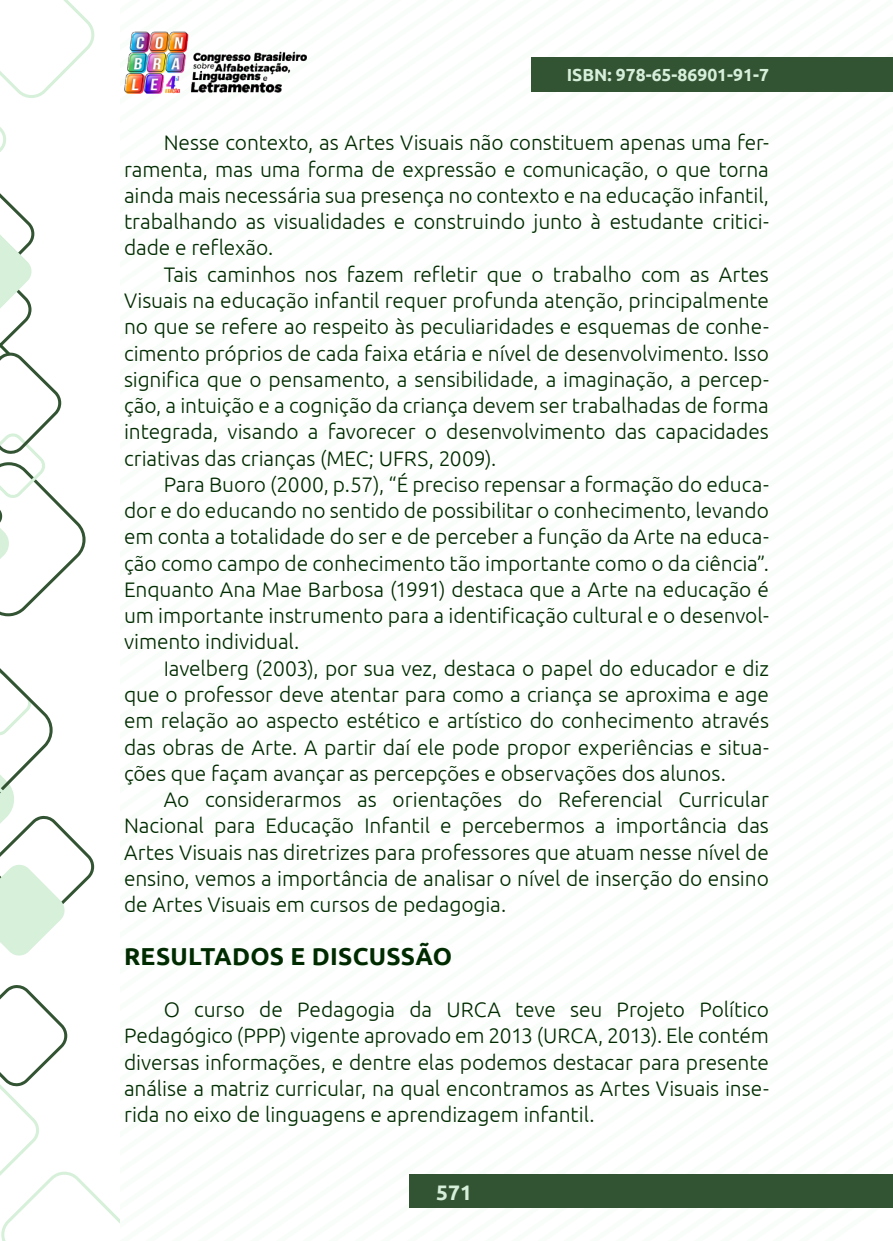
<style>
.page{position:relative;width:893px;height:1241px;background:#fff}
.page>*{position:absolute;margin:0;border:0;box-sizing:border-box;transform-origin:0 0}
._9_SUBTÍTULO{font:700 24.5px "Ubuntu";letter-spacing:.01em;color:#002b00}
._8_CORPO{font:300 21px/26.2px "Ubuntu";letter-spacing:-.005em;color:#002b00;text-align:justify}
.t1{font:700 21px "Ubuntu";color:#d6efda}
.t2{font:700 17.5px "Ubuntu";color:#d6efda}
</style>
<div class="page">
<div style="left:410px;top:1174px;width:483px;height:33px;background:#335433"></div>
<img style="left:124px;top:31px;width:182px;height:62px">
<div style="left:532px;top:57px;width:361px;height:35px;background:#335433"></div>
<svg style="left:0;top:985px;width:119px;height:255px"></svg>
<svg style="left:0;top:0;width:94px;height:616px"></svg>
<svg style="left:0;top:668px;width:94px;height:288px"></svg>
<p class="t2" style="left:567px;top:64px;width:204px">ISBN: 978-65-86901-91-7</p>
<p class="_8_CORPO" style="left:124px;top:129px;width:646px;text-indent:40px">Nesse contexto, as Artes Visuais não constituem apenas uma fer&shy;ramenta, mas uma forma de expressão e comunicação, o que torna ainda mais necessária sua presença no contexto e na educação infantil, trabalhando as visualidades e construindo junto à estudante critici&shy;dade e reflexão.</p>
<p class="_8_CORPO" style="left:124px;top:260px;width:646px;text-indent:40px">Tais caminhos nos fazem refletir que o trabalho com as Artes Visuais na educação infantil requer profunda atenção, principalmente no que se refere ao respeito às peculiaridades e esquemas de conhe&shy;cimento próprios de cada faixa etária e nível de desenvolvimento. Isso significa que o pensamento, a sensibilidade, a imaginação, a percep&shy;ção, a intuição e a cognição da criança devem ser trabalhadas de forma integrada, visando a favorecer o desenvolvimento das capacidades criativas das crianças (MEC; UFRS, 2009).</p>
<p class="_8_CORPO" style="left:124px;top:470px;width:646px;text-indent:40px">Para Buoro (2000, p.57), “É preciso repensar a formação do educa&shy;dor e do educando no sentido de possibilitar o conhecimento, levando em conta a totalidade do ser e de perceber a função da Arte na educa&shy;ção como campo de conhecimento tão importante como o da ciência”.<br>Enquanto Ana Mae Barbosa (1991) destaca que a Arte na educação é um importante instrumento para a identificação cultural e o desenvol&shy;vimento individual.</p>
<p class="_8_CORPO" style="left:124px;top:654px;width:646px;text-indent:40px">Iavelberg (2003), por sua vez, destaca o papel do educador e diz que o professor deve atentar para como a criança se aproxima e age em relação ao aspecto estético e artístico do conhecimento através das obras de Arte. A partir daí ele pode propor experiências e situa&shy;ções que façam avançar as percepções e observações dos alunos.</p>
<p class="_8_CORPO" style="left:124px;top:785px;width:646px;text-indent:40px">Ao considerarmos as orientações do Referencial Curricular Nacional para Educação Infantil e percebermos a importância das Artes Visuais nas diretrizes para professores que atuam nesse nível de ensino, vemos a importância de analisar o nível de inserção do ensino de Artes Visuais em cursos de pedagogia.</p>
<p class="_9_SUBTÍTULO" style="left:124px;top:940px;width:330px">RESULTADOS E DISCUSSÃO</p>
<p class="_8_CORPO" style="left:124px;top:995px;width:646px;text-indent:40px">O curso de Pedagogia da URCA teve seu Projeto Político Pedagógico (PPP) vigente aprovado em 2013 (URCA, 2013). Ele contém diversas informações, e dentre elas podemos destacar para presente análise a matriz curricular, na qual encontramos as Artes Visuais inse&shy;rida no eixo de linguagens e aprendizagem infantil.</p>
<p class="t1" style="left:436px;top:1178px;width:37px">571</p>
</div>
